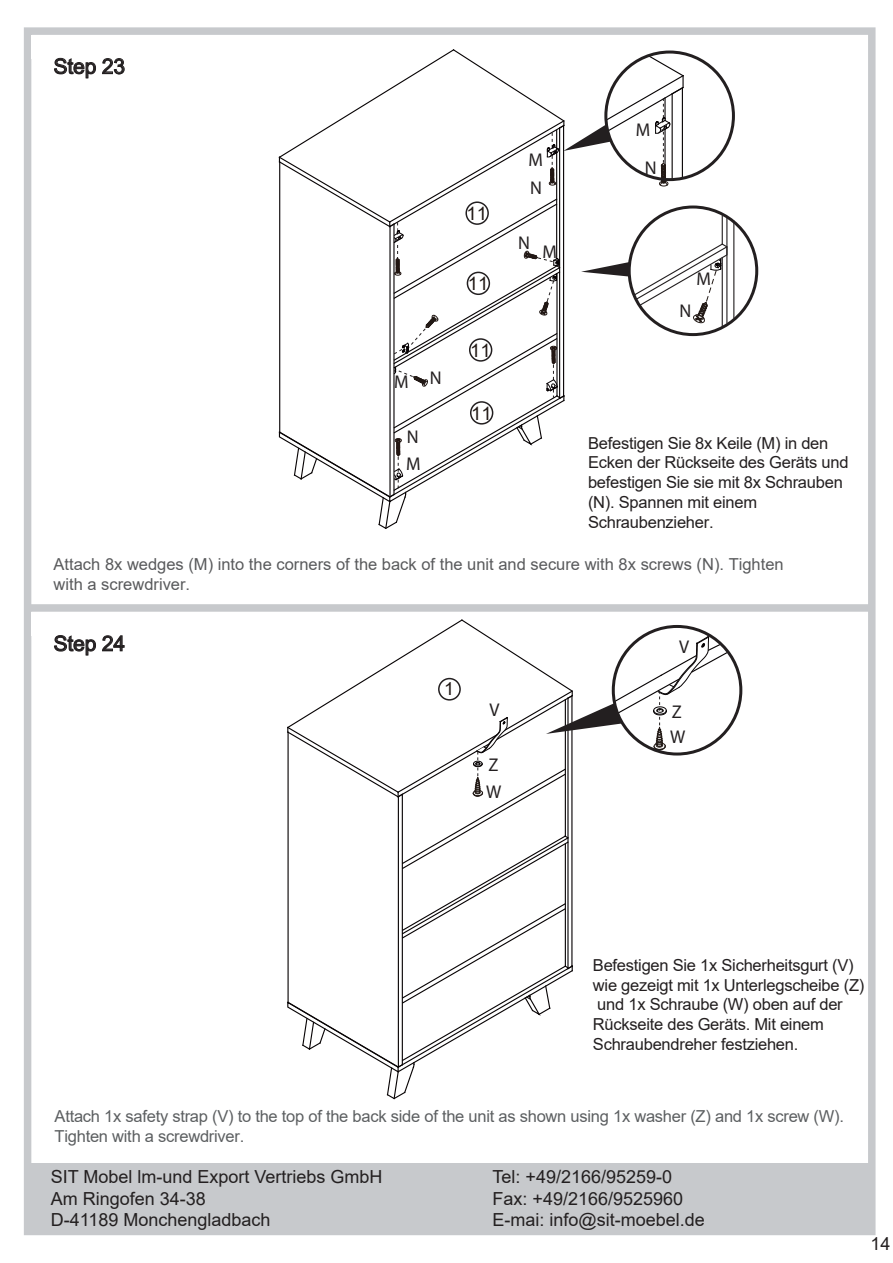
<style>
.page{position:relative;width:893px;height:1263px;background:#fff}
.page>*{position:absolute;margin:0;border:0;box-sizing:border-box;transform-origin:0 0}
.t1{font:21px "Arial";letter-spacing:-.005em;color:#231f20}
.t2{font:18.6px "Arial";color:#211814}
.t3{font:18.45px/28.5px "Myriad Pro";color:#231f20}
.t4{font:18px/21.6px "Arial";color:#231f20}
.t5{font:18px "Arial";color:#211814}
.t6{font:16.5px/19.8px "Arial";letter-spacing:-.015em;color:#231f20}
.t7{font:16.5px/19.8px "Arial";letter-spacing:-.015em;color:#5c5f61}
.t8{font:16.5px/19.8px "Arial";color:#595a5c}
</style>
<div class="page">
<div style="left:24px;top:27px;width:851px;height:1208px;border:8px solid #c7c9cc"></div>
<svg style="left:54px;top:58px;width:42px;height:20px"></svg>
<svg style="left:102px;top:58px;width:23px;height:17px"></svg>
<div style="left:31px;top:35px;width:24px;height:24px;background:#fff"></div>
<svg style="left:54px;top:635px;width:42px;height:21px"></svg>
<svg style="left:102px;top:635px;width:23px;height:16px"></svg>
<div style="left:31px;top:612px;width:24px;height:23px;background:#fff"></div>
<div style="left:31px;top:604px;width:841px;height:8px;background:#c7c9cc"></div>
<div style="left:24px;top:1163px;width:848px;height:68px;background:#c7c9cc"></div>
<hr style="left:733px;top:221px;width:1px;height:97px;background:#231f20">
<svg style="left:278px;top:49px;width:451px;height:480px"></svg>
<div style="left:465px;top:201px;width:24px;height:24px;border:2px solid #231f20;border-radius:50%"></div>
<div style="left:467px;top:272px;width:23px;height:23px;border:2px solid #231f20;border-radius:50%"></div>
<div style="left:469px;top:338px;width:23px;height:24px;border:2px solid #231f20;border-radius:50%"></div>
<div style="left:470px;top:401px;width:23px;height:24px;border:2px solid #231f20;border-radius:50%"></div>
<svg style="left:287px;top:619px;width:443px;height:481px"></svg>
<p class="t1" style="left:54px;top:52px;width:73px">Step 23</p>
<p class="t3" style="left:394px;top:365px;width:49px">M N</p>
<p class="t3" style="left:407px;top:422px;width:13px">N</p>
<p class="t3" style="left:406px;top:449px;width:16px">M</p>
<p class="t2" style="left:467px;top:201px;width:22px">11</p>
<p class="t2" style="left:468px;top:271px;width:22px">11</p>
<p class="t2" style="left:470px;top:337px;width:22px">11</p>
<p class="t2" style="left:471px;top:400px;width:22px">11</p>
<p class="t3" style="left:528px;top:145px;width:16px">M<br>N</p>
<p class="t3" style="left:518px;top:229px;width:13px">N</p>
<p class="t3" style="left:542px;top:237px;width:16px">M</p>
<p class="t3" style="left:636px;top:111px;width:22px;line-height:37.8px;text-align:center">M<br>N</p>
<p class="t3" style="left:697px;top:265px;width:16px">M</p>
<p class="t3" style="left:680px;top:296px;width:13px">N</p>
<p class="t6" style="left:588px;top:433px;width:262px">Befestigen Sie 8x Keile (M) in den<br>Ecken der Rückseite des Geräts und befestigen Sie sie mit 8x Schrauben (N). Spannen mit einem<br>Schraubenzieher.</p>
<p class="t8" style="left:54px;top:555px;width:732px">Attach 8x wedges (M) into the corners of the back of the unit and secure with 8x screws (N). Tighten with a screwdriver.</p>
<p class="t1" style="left:54px;top:629px;width:73px">Step 24</p>
<p class="t5" style="left:444px;top:677px;width:12px">1</p>
<p class="t3" style="left:489px;top:695px;width:12px">V</p>
<p class="t3" style="left:486px;top:752px;width:17px;line-height:26.4px">Z<br>W</p>
<p class="t3" style="left:679px;top:633px;width:12px">V</p>
<p class="t3" style="left:670px;top:698px;width:17px;line-height:25.7px">Z<br>W</p>
<p class="t6" style="left:593px;top:955px;width:273px">Befestigen Sie 1x Sicherheitsgurt (V) wie gezeigt mit 1x Unterlegscheibe (Z) und 1x Schraube (W) oben auf der Rückseite des Geräts. Mit einem Schraubendreher festziehen.</p>
<p class="t7" style="left:55px;top:1106px;width:791px">Attach 1x safety strap (V) to the top of the back side of the unit as shown using 1x washer (Z) and 1x screw (W).<br>Tighten with a screwdriver.</p>
<p class="t4" style="left:51px;top:1166px;width:333px">SIT Mobel lm-und Export Vertriebs GmbH<br>Am Ringofen 34-38<br>D-41189 Monchengladbach</p>
<p class="t4" style="left:492px;top:1166px;width:214px">Tel: +49/2166/95259-0<br>Fax: +49/2166/9525960<br>E-mai: info@sit-moebel.de</p>
<p class="t4" style="left:871px;top:1233px;width:22px">14</p>
</div>
